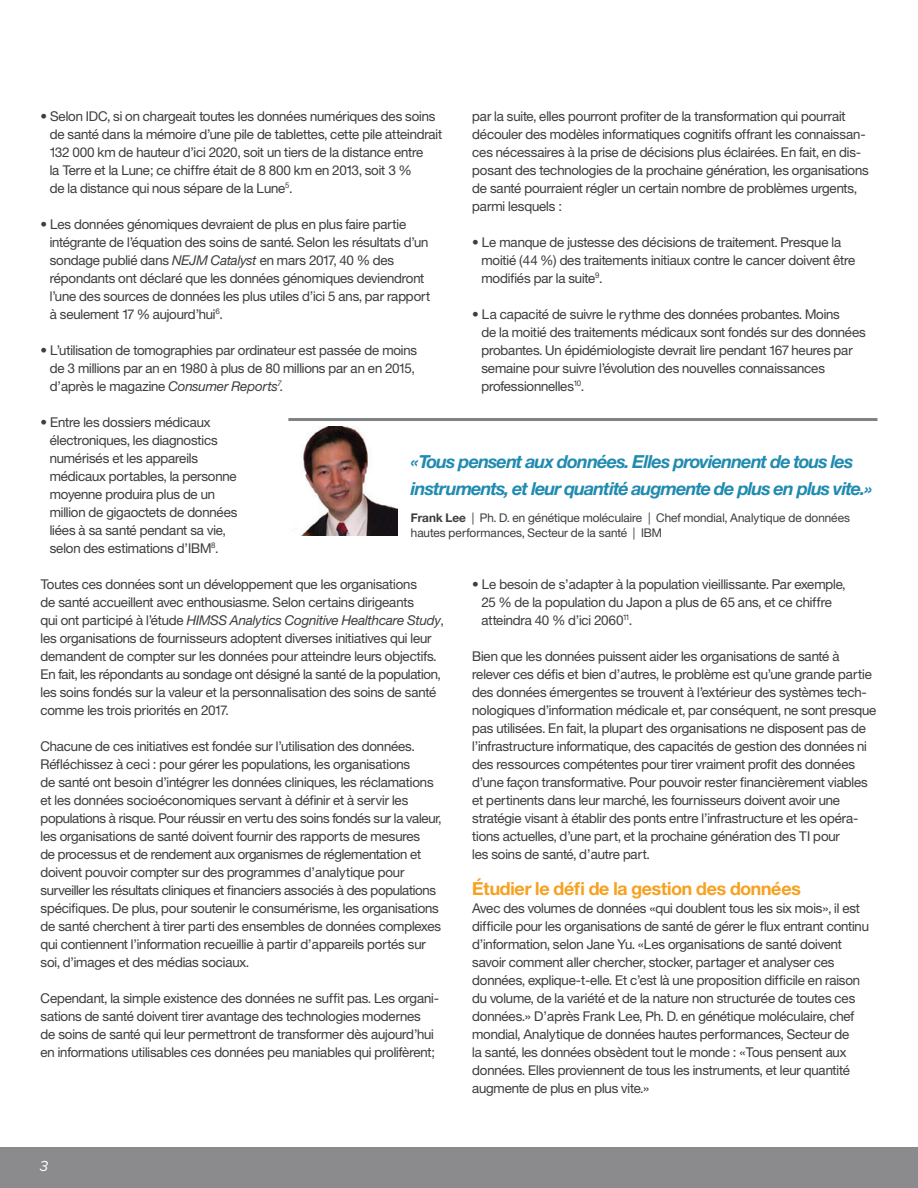
<style>
.page{position:relative;width:918px;height:1188px;background:#fff}
.page>*{position:absolute;margin:0;border:0;box-sizing:border-box;transform-origin:0 0}
.t1{font:italic 700 18px/27px "Helv Neuefor IBM";letter-spacing:-.03em;color:#208bb0}
.t2{font:700 18px "Helv Neuefor IBM";letter-spacing:-.01em;color:#f6a11f}
.t3{font:italic 15px "Proxima Nova";color:#fff}
.t4{font:13.5px/18px "Helv Neuefor IBM";letter-spacing:-.01em;color:#3e3e3f}
.t5{font:12px/15px "Helv Neuefor IBM";color:#3e3e3f}
.s1{font-style:italic}
.s2{font-weight:700}
</style>
<div class="page">
<div style="left:0;top:1148px;width:918px;height:40px;background:#8b8a8d"></div>
<hr style="left:288px;top:418px;width:590px;height:3px;background:#808385">
<img style="left:296px;top:427px;width:102px;height:109px">
<p class="t4" style="left:50px;top:107px;width:394px;text-indent:-9px">• Selon IDC, si on chargeait toutes les données numériques des soins de santé dans la mémoire d’une pile de tablettes, cette pile atteindrait 132 000 km de hauteur d’ici 2020, soit un tiers de la distance entre<br>la Terre et la Lune; ce chiffre était de 8 800 km en 2013, soit 3 %<br>de la distance qui nous sépare de la Lune<sup>5</sup>.</p>
<p class="t4" style="left:50px;top:215px;width:382px;text-indent:-9px">• Les données génomiques devraient de plus en plus faire partie intégrante de l’équation des soins de santé. Selon les résultats d’un sondage publié dans <span class="s1">NEJM Catalyst</span> en mars 2017, 40 % des répondants ont déclaré que les données génomiques deviendront l’une des sources de données les plus utiles d’ici 5 ans, par rapport à seulement 17 % aujourd’hui<sup>6</sup>.</p>
<p class="t4" style="left:50px;top:341px;width:369px;text-indent:-9px">• L’utilisation de tomographies par ordinateur est passée de moins de 3 millions par an en 1980 à plus de 80 millions par an en 2015, d’après le magazine <span class="s1">Consumer Reports</span><sup>7</sup><span class="s1">.</span></p>
<p class="t4" style="left:50px;top:413px;width:189px;text-indent:-9px">• Entre les dossiers médicaux électroniques, les diagnostics numérisés et les appareils médicaux portables, la personne moyenne produira plus de un million de gigaoctets de données liées à sa santé pendant sa vie, selon des estimations d’IBM<sup>8</sup>.</p>
<p class="t4" style="left:41px;top:575px;width:405px">Toutes ces données sont un développement que les organisations<br>de santé accueillent avec enthousiasme. Selon certains dirigeants<br>qui ont participé à l’étude <span class="s1">HIMSS Analytics Cognitive Healthcare Study</span>, les organisations de fournisseurs adoptent diverses initiatives qui leur demandent de compter sur les données pour atteindre leurs objectifs.<br>En fait, les répondants au sondage ont désigné la santé de la population, les soins fondés sur la valeur et la personnalisation des soins de santé comme les trois priorités en 2017.</p>
<p class="t4" style="left:41px;top:736px;width:402px">Chacune de ces initiatives est fondée sur l’utilisation des données.<br>Réfléchissez à ceci : pour gérer les populations, les organisations<br>de santé ont besoin d’intégrer les données cliniques, les réclamations et les données socioéconomiques servant à définir et à servir les populations à risque. Pour réussir en vertu des soins fondés sur la valeur, les organisations de santé doivent fournir des rapports de mesures<br>de processus et de rendement aux organismes de réglementation et doivent pouvoir compter sur des programmes d’analytique pour surveiller les résultats cliniques et financiers associés à des populations spécifiques. De plus, pour soutenir le consumérisme, les organisations de santé cherchent à tirer parti des ensembles de données complexes qui contiennent l’information recueillie à partir d’appareils portés sur soi, d’images et des médias sociaux.</p>
<p class="t4" style="left:41px;top:988px;width:400px">Cependant, la simple existence des données ne suffit pas. Les organi&shy;sations de santé doivent tirer avantage des technologies modernes de soins de santé qui leur permettront de transformer dès aujourd’hui en informations utilisables ces données peu maniables qui prolifèrent;</p>
<p class="t4" style="left:472px;top:106px;width:398px">par la suite, elles pourront profiter de la transformation qui pourrait découler des modèles informatiques cognitifs offrant les connaissan&shy;ces nécessaires à la prise de décisions plus éclairées. En fait, en dis&shy;posant des technologies de la prochaine génération, les organisations de santé pourraient régler un certain nombre de problèmes urgents, parmi lesquels :</p>
<p class="t4" style="left:481px;top:232px;width:376px;text-indent:-9px">• Le manque de justesse des décisions de traitement. Presque la moitié (44 %) des traitements initiaux contre le cancer doivent être modifiés par la suite<sup>9</sup>.</p>
<p class="t4" style="left:481px;top:305px;width:386px;text-indent:-9px">• La capacité de suivre le rythme des données probantes. Moins<br>de la moitié des traitements médicaux sont fondés sur des données probantes. Un épidémiologiste devrait lire pendant 167 heures par semaine pour suivre l’évolution des nouvelles connaissances professionnelles<sup>10</sup>.</p>
<h1 class="t1" style="left:411px;top:447px;width:463px">«Tous pensent aux données. Elles proviennent de tous les instruments, et leur quantité augmente de plus en plus vite.»</h1>
<p class="t5" style="left:411px;top:510px;width:441px"><span class="s2">Frank Lee</span> | Ph. D. en génétique moléculaire | Chef mondial, Analytique de données hautes performances, Secteur de la santé | IBM</p>
<p class="t4" style="left:481px;top:575px;width:365px;text-indent:-9px">• Le besoin de s’adapter à la population vieillissante. Par exemple,<br>25 % de la population du Japon a plus de 65 ans, et ce chiffre atteindra 40 % d’ici 2060<sup>11</sup>.</p>
<p class="t4" style="left:472px;top:647px;width:406px">Bien que les données puissent aider les organisations de santé à relever ces défis et bien d’autres, le problème est qu’une grande partie des données émergentes se trouvent à l’extérieur des systèmes tech&shy;nologiques d’information médicale et, par conséquent, ne sont presque pas utilisées. En fait, la plupart des organisations ne disposent pas de l’infrastructure informatique, des capacités de gestion des données ni des ressources compétentes pour tirer vraiment profit des données d’une façon transformative. Pour pouvoir rester financièrement viables et pertinents dans leur marché, les fournisseurs doivent avoir une stratégie visant à établir des ponts entre l’infrastructure et les opéra&shy;tions actuelles, d’une part, et la prochaine génération des TI pour<br>les soins de santé, d’autre part.</p>
<h1 class="t2" style="left:472px;top:877px;width:330px">Étudier le défi de la gestion des données</h1>
<p class="t4" style="left:472px;top:899px;width:398px">Avec des volumes de données «qui doublent tous les six mois», il est difficile pour les organisations de santé de gérer le flux entrant continu d’information, selon Jane Yu. «Les organisations de santé doivent savoir comment aller chercher, stocker, partager et analyser ces données, explique-t-elle. Et c’est là une proposition difficile en raison du volume, de la variété et de la nature non structurée de toutes ces données.» D’après Frank Lee, Ph. D. en génétique moléculaire, chef mondial, Analytique de données hautes performances, Secteur de<br>la santé, les données obsèdent tout le monde : «Tous pensent aux données. Elles proviennent de tous les instruments, et leur quantité augmente de plus en plus vite.»</p>
<p class="t3" style="left:40px;top:1158px;width:10px">3</p>
</div>
